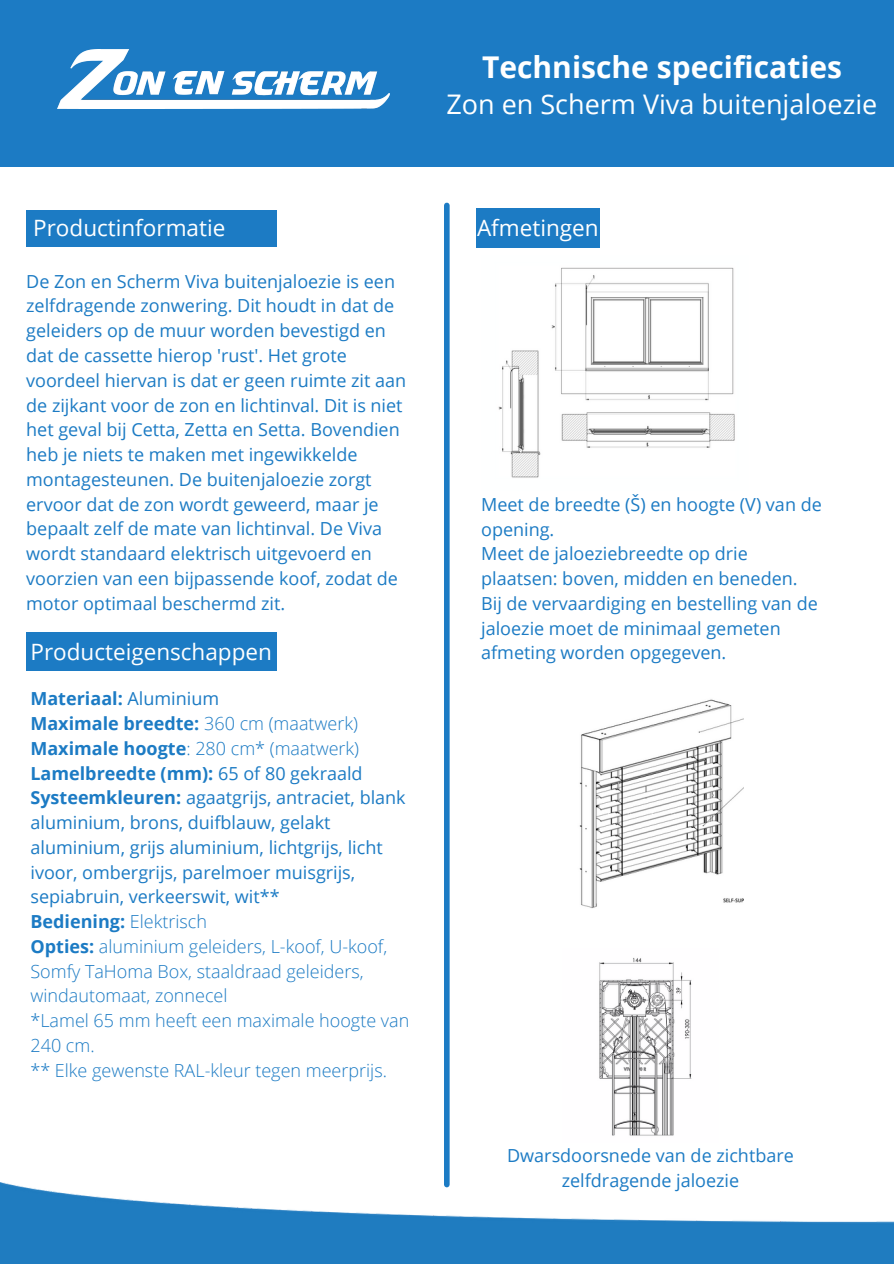
<style>
.page{position:relative;width:894px;height:1264px;background:#fff}
.page>*{position:absolute;margin:0;border:0;box-sizing:border-box;transform-origin:0 0}
.t1{font:700 30px "Open Sans";color:#fff}
.t2{font:27px "Open Sans";color:#fff}
.t3{font:22.5px "Open Sans";color:#fff}
.t4{font:18px/24.8px "Open Sans";color:#1c7bc4}
.t5{font:300 18px/24.8px "Open Sans";color:#1c7bc4}
.t6{font:700 18px "Open Sans";color:#1c7bc4}
.s1{font-weight:400}
.s2{font-weight:300}
.s3{font-weight:700}
</style>
<div class="page">
<div style="left:0;top:0;width:893px;height:166px;background:#1c7bc4"></div>
<img style="left:57px;top:50px;width:332px;height:58px">
<div style="left:444px;top:205px;width:5px;height:979px;background:#1c7bc4"></div>
<div style="left:26px;top:210px;width:250px;height:36px;background:#1c7bc4"></div>
<div style="left:26px;top:631px;width:250px;height:39px;background:#1c7bc4"></div>
<div style="left:476px;top:208px;width:123px;height:40px;background:#1c7bc4"></div>
<img style="left:0;top:1182px;width:893px;height:81px">
<img style="left:579px;top:699px;width:164px;height:209px">
<img style="left:599px;top:958px;width:93px;height:178px">
<img style="left:498px;top:267px;width:237px;height:211px">
<p class="t1" style="left:482px;top:46px;width:361px">Technische specificaties</p>
<p class="t2" style="left:446px;top:85px;width:432px">Zon en Scherm Viva buitenjaloezie</p>
<p class="t3" style="left:33px;top:212px;width:194px">Productinformatie</p>
<p class="t3" style="left:477px;top:212px;width:123px">Afmetingen</p>
<p class="t4" style="left:26px;top:268px;width:381px">De Zon en Scherm Viva buitenjaloezie is een zelfdragende zonwering. Dit houdt in dat de geleiders op de muur worden bevestigd en dat de cassette hierop 'rust'. Het grote voordeel hiervan is dat er geen ruimte zit aan de zijkant voor de zon en lichtinval. Dit is niet het geval bij Cetta, Zetta en Setta. Bovendien heb je niets te maken met ingewikkelde montagesteunen. De buitenjaloezie zorgt ervoor dat de zon wordt geweerd, maar je bepaalt zelf de mate van lichtinval. De Viva wordt standaard elektrisch uitgevoerd en voorzien van een bijpassende koof, zodat de motor optimaal beschermd zit.</p>
<p class="t4" style="left:481px;top:491px;width:342px">Meet de breedte (Š) en hoogte (V) van de opening.</p>
<p class="t4" style="left:481px;top:541px;width:318px">Meet de jaloeziebreedte op drie plaatsen: boven, midden en beneden.</p>
<p class="t4" style="left:481px;top:590px;width:338px">Bij de vervaardiging en bestelling van de jaloezie moet de minimaal gemeten afmeting worden opgegeven.</p>
<p class="t3" style="left:30px;top:636px;width:243px">Producteigenschappen</p>
<p class="t6" style="left:30px;top:686px;width:190px">Materiaal: <span class="s1">Aluminium</span></p>
<p class="t6" style="left:30px;top:710px;width:329px">Maximale breedte: <span class="s2">360 cm (maatwerk)</span></p>
<p class="t5" style="left:30px;top:735px;width:330px"><span class="s3">Maximale hoogte</span>: 280 cm* (maatwerk)</p>
<p class="t6" style="left:30px;top:760px;width:333px">Lamelbreedte (mm): <span class="s1">65 of 80 gekraald</span></p>
<p class="t4" style="left:30px;top:785px;width:376px"><span class="s3">Systeemkleuren:</span> agaatgrijs, antraciet, blank aluminium, brons, duifblauw, gelakt aluminium, grijs aluminium, lichtgrijs, licht ivoor, ombergrijs, parelmoer muisgrijs, sepiabruin, verkeerswit, wit**</p>
<p class="t6" style="left:30px;top:908px;width:178px">Bediening: <span class="s2">Elektrisch</span></p>
<p class="t5" style="left:30px;top:933px;width:358px"><span class="s3">Opties:</span> aluminium geleiders, L-koof, U-koof,<br>Somfy TaHoma Box, staaldraad geleiders, windautomaat, zonnecel</p>
<p class="t5" style="left:30px;top:1007px;width:380px">*Lamel 65 mm heeft een maximale hoogte van<br>240 cm.</p>
<p class="t5" style="left:30px;top:1057px;width:358px">** Elke gewenste RAL-kleur tegen meerprijs.</p>
<p class="t4" style="left:507px;top:1143px;width:288px">Dwarsdoorsnede van de zichtbare</p>
<p class="t4" style="left:561px;top:1167px;width:179px">zelfdragende jaloezie</p>
</div>
